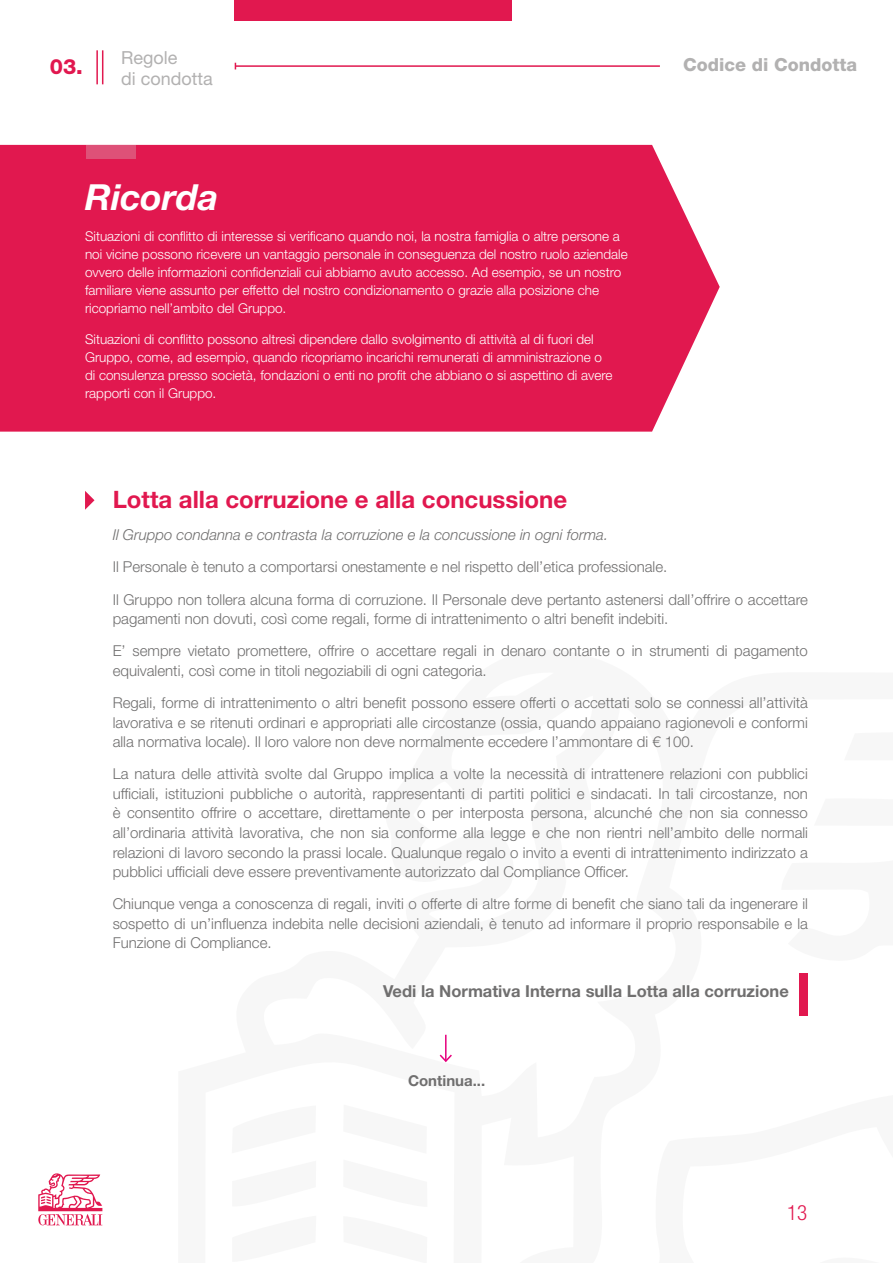
<style>
.page{position:relative;width:893px;height:1263px;background:#fff}
.page>*{position:absolute;margin:0;border:0;box-sizing:border-box;transform-origin:0 0}
.t1{font:italic 700 36px "Helvetica Neue LT Std";color:#fff}
.t2{font:700 24px "Helvetica Neue LT Std";color:#e1184f}
.t3{font:800 21px "Helvetica Neue LT Std";color:#e1184f}
.t4{font:300 condensed 21px "Helvetica Neue LT Std";color:#e1184f}
.t5{font:18px/21px "Helvetica Neue LT Std";color:#b2b1b1}
.t6{font:800 18px "Helvetica Neue LT Std";color:#b2b1b1}
.t7{font:700 16.5px "Helvetica Neue LT Std";color:#706f6f}
.t8{font:300 15px/19.5px "Helvetica Neue LT Std";color:#706f6f}
.t9{font:italic 300 15px "Helvetica Neue LT Std";color:#706f6f}
.t10{font:700 15px "Helvetica Neue LT Std";color:#706f6f}
.t11{font:300 13.5px/18px "Helvetica Neue LT Std";color:#fff}
</style>
<div class="page">
<svg style="left:38px;top:1173px;width:64px;height:52px"></svg>
<div style="left:235px;top:0;width:277px;height:21px;background:#e1184f"></div>
<hr style="left:96px;top:50px;width:2px;height:34px;background:#e1184f">
<hr style="left:102px;top:50px;width:1px;height:34px;background:#e1184f">
<hr style="left:235px;top:65px;width:425px;height:2px;background:#e1184f">
<div style="left:0;top:145px;width:720px;height:287px;background:#e1184f"></div>
<div style="left:86px;top:145px;width:49px;height:13px;background:#de5178"></div>
<svg style="left:85px;top:491px;width:10px;height:19px"></svg>
<hr style="left:445px;top:1035px;width:2px;height:26px;background:#e6007d">
<svg style="left:439px;top:1053px;width:13px;height:10px"></svg>
<div style="left:799px;top:973px;width:9px;height:42px;background:#e1184f"></div>
<h3 class="t3" style="left:50px;top:55px;width:35px">03.</h3>
<p class="t5" style="left:121px;top:46px;width:93px">Regole<br>di condotta</p>
<p class="t6" style="left:683px;top:54px;width:176px">Codice di Condotta</p>
<h1 class="t1" style="left:85px;top:175px;width:135px">Ricorda</h1>
<p class="t11" style="left:85px;top:227px;width:544px">Situazioni di conflitto di interesse si verificano quando noi, la nostra famiglia o altre persone a noi vicine possono ricevere un vantaggio personale in conseguenza del nostro ruolo aziendale ovvero delle informazioni confidenziali cui abbiamo avuto accesso. Ad esempio, se un nostro familiare viene assunto per effetto del nostro condizionamento o grazie alla posizione che ricopriamo nell’ambito del Gruppo.</p>
<p class="t11" style="left:85px;top:330px;width:529px">Situazioni di conflitto possono altresì dipendere dallo svolgimento di attività al di fuori del Gruppo, come, ad esempio, quando ricopriamo incarichi remunerati di amministrazione o di consulenza presso società, fondazioni o enti no profit che abbiano o si aspettino di avere rapporti con il Gruppo.</p>
<h2 class="t2" style="left:113px;top:484px;width:456px">Lotta alla corruzione e alla concussione</h2>
<p class="t9" style="left:113px;top:526px;width:497px">Il Gruppo condanna e contrasta la corruzione e la concussione in ogni forma.</p>
<p class="t8" style="left:113px;top:551px;width:697px;line-height:32.2px">Il Personale è tenuto a comportarsi onestamente e nel rispetto dell’etica professionale.<br>Il Gruppo non tollera alcuna forma di corruzione. Il Personale deve pertanto astenersi dall’offrire o accettare</p>
<p class="t8" style="left:113px;top:602px;width:697px;line-height:32.2px">pagamenti non dovuti, così come regali, forme di intrattenimento o altri benefit indebiti.<br>E’ sempre vietato promettere, offrire o accettare regali in denaro contante o in strumenti di pagamento</p>
<p class="t8" style="left:113px;top:654px;width:697px;line-height:32.2px">equivalenti, così come in titoli negoziabili di ogni categoria.<br>Regali, forme di intrattenimento o altri benefit possono essere offerti o accettati solo se connessi all’attività</p>
<p class="t8" style="left:113px;top:712px;width:697px">lavorativa e se ritenuti ordinari e appropriati alle circostanze (ossia, quando appaiano ragionevoli e conformi alla normativa locale). Il loro valore non deve normalmente eccedere l’ammontare di € 100.</p>
<p class="t8" style="left:113px;top:764px;width:697px;text-align:justify">La natura delle attività svolte dal Gruppo implica a volte la necessità di intrattenere relazioni con pubblici ufficiali, istituzioni pubbliche o autorità, rappresentanti di partiti politici e sindacati. In tali circostanze, non è consentito offrire o accettare, direttamente o per interposta persona, alcunché che non sia connesso all’ordinaria attività lavorativa, che non sia conforme alla legge e che non rientri nell’ambito delle normali relazioni di lavoro secondo la prassi locale. Qualunque regalo o invito a eventi di intrattenimento indirizzato a pubblici ufficiali deve essere preventivamente autorizzato dal Compliance Officer.</p>
<p class="t8" style="left:113px;top:894px;width:697px;text-align:justify">Chiunque venga a conoscenza di regali, inviti o offerte di altre forme di benefit che siano tali da ingenerare il sospetto di un’influenza indebita nelle decisioni aziendali, è tenuto ad informare il proprio responsabile e la Funzione di Compliance.</p>
<p class="t7" style="left:383px;top:981px;width:407px">Vedi la Normativa Interna sulla Lotta alla corruzione</p>
<p class="t10" style="left:408px;top:1071px;width:79px">Continua...</p>
<h3 class="t4" style="left:787px;top:1200px;width:22px">13</h3>
</div>
